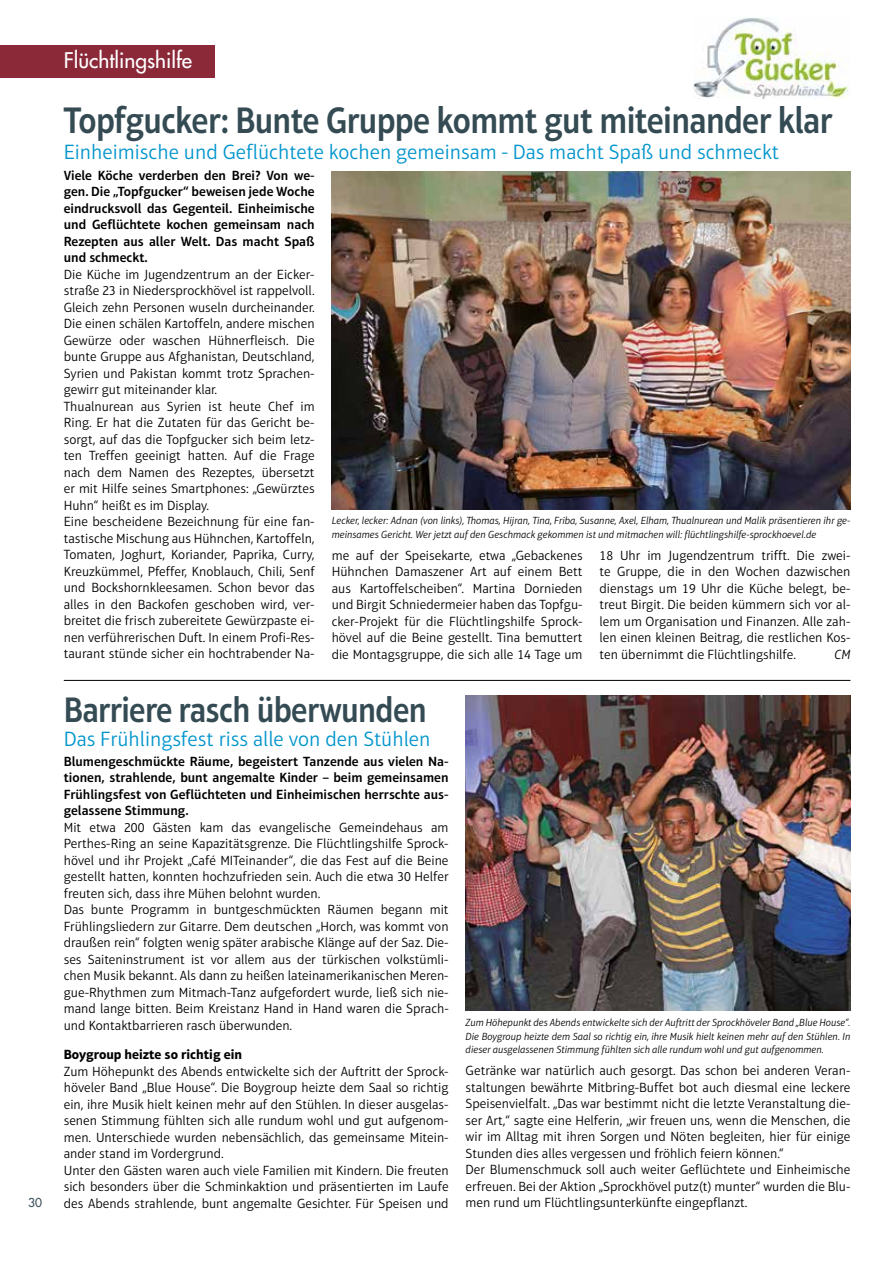
<style>
.page{position:relative;width:893px;height:1263px;background:#fff}
.page>*{position:absolute;margin:0;border:0;box-sizing:border-box;transform-origin:0 0}
.t1{font:600 37.5px "Aptifer Sans LT Pro";letter-spacing:-.02em;color:#354b54;scale:.9 1}
.t2{font:600 36px "Aptifer Sans LT Pro";letter-spacing:-.02em;color:#354b54;scale:.9 1}
.t3{font:300 21px "Aptifer Sans LT Pro";color:#0095cd}
.t4{font:500 21px "Futura LT Pro";color:#fff}
.t5{font:300 13.5px/16.5px "Aptifer Sans LT Pro";color:#000}
.t6{font:600 13.5px/16.5px "Aptifer Sans LT Pro";color:#000;text-align:justify}
.t7{font:700 13.5px "Aptifer Sans LT Pro";color:#000}
.t8{font:italic 300 13.5px "Aptifer Sans LT Pro";color:#000}
.t9{font:500 12px "Futura LT Pro";color:#354b54}
.t10{font:italic 300 10.5px/13.5px "Aptifer Sans LT Pro";color:#000}
</style>
<div class="page">
<div style="left:0;top:45px;width:215px;height:33px;background:#8b2939"></div>
<img style="left:693px;top:17px;width:156px;height:82px">
<img style="left:466px;top:696px;width:384px;height:314px">
<img style="left:332px;top:172px;width:518px;height:337px">
<hr style="left:64px;top:680px;width:786px;height:1px;background:#000">
<p class="t9" style="left:28px;top:1193px;width:15px">30</p>
<h3 class="t4" style="left:64px;top:45px;width:130px">Flüchtlingshilfe</h3>
<h1 class="t1" style="left:64px;top:99px;width:856px">Topfgucker: Bunte Gruppe kommt gut miteinander klar</h1>
<h3 class="t3" style="left:64px;top:140px;width:717px">Einheimische und Geflüchtete kochen gemeinsam - Das macht Spaß und schmeckt</h3>
<p class="t6" style="left:64px;top:167px;width:252px">Viele Köche verderben den Brei? Von we&shy;gen. Die „Topfgucker“ beweisen jede Woche eindrucksvoll das Gegenteil. Einheimische und Geflüchtete kochen gemeinsam nach Rezepten aus aller Welt. Das macht Spaß und schmeckt.</p>
<p class="t5" style="left:64px;top:266px;width:253px">Die Küche im Jugendzentrum an der Eicker&shy;straße 23 in Niedersprockhövel ist rappelvoll.<br>Gleich zehn Personen wuseln durcheinander.<br>Die einen schälen Kartoffeln, andere mischen Gewürze oder waschen Hühnerfleisch. Die bunte Gruppe aus Afghanistan, Deutschland, Syrien und Pakistan kommt trotz Sprachen&shy;gewirr gut miteinander klar.<br>Thualnurean aus Syrien ist heute Chef im Ring. Er hat die Zutaten für das Gericht be&shy;sorgt, auf das die Topfgucker sich beim letz&shy;ten Treffen geeinigt hatten. Auf die Frage nach dem Namen des Rezeptes, übersetzt er mit Hilfe seines Smartphones: „Gewürztes Huhn“ heißt es im Display.<br>Eine bescheidene Bezeichnung für eine fan&shy;tastische Mischung aus Hühnchen, Kartoffeln, Tomaten, Joghurt, Koriander, Paprika, Curry, Kreuzkümmel, Pfeffer, Knoblauch, Chili, Senf und Bockshornkleesamen. Schon bevor das alles in den Backofen geschoben wird, ver&shy;breitet die frisch zubereitete Gewürzpaste ei&shy;nen verführerischen Duft. In einem Profi-Res&shy;taurant stünde sicher ein hochtrabender Na-</p>
<p class="t10" style="left:332px;top:514px;width:520px">Lecker, lecker: Adnan (von links), Thomas, Hijran, Tina, Friba, Susanne, Axel, Elham, Thualnurean und Malik präsentieren ihr ge&shy;meinsames Gericht. Wer jetzt auf den Geschmack gekommen ist und mitmachen will: flüchtlingshilfe-sprockhoevel.de</p>
<p class="t5" style="left:332px;top:547px;width:252px;text-align:justify">me auf der Speisekarte, etwa „Gebackenes Hühnchen Damaszener Art auf einem Bett aus Kartoffelscheiben“. Martina Dornieden und Birgit Schniedermeier haben das Topfgu&shy;cker-Projekt für die Flüchtlingshilfe Sprock&shy;hövel auf die Beine gestellt. Tina bemuttert die Montagsgruppe, die sich alle 14 Tage um</p>
<p class="t5" style="left:600px;top:547px;width:252px;text-align:justify">18 Uhr im Jugendzentrum trifft. Die zwei&shy;te Gruppe, die in den Wochen dazwischen dienstags um 19 Uhr die Küche belegt, be&shy;treut Birgit. Die beiden kümmern sich vor al&shy;lem um Organisation und Finanzen. Alle zah&shy;len einen kleinen Beitrag, die restlichen Kos&shy;ten übernimmt die Flüchtlingshilfe.</p>
<p class="t8" style="left:834px;top:647px;width:17px">CM</p>
<h2 class="t2" style="left:64px;top:688px;width:405px">Barriere rasch überwunden</h2>
<h3 class="t3" style="left:64px;top:727px;width:368px">Das Frühlingsfest riss alle von den Stühlen</h3>
<p class="t6" style="left:64px;top:753px;width:386px">Blumengeschmückte Räume, begeistert Tanzende aus vielen Na&shy;tionen, strahlende, bunt angemalte Kinder – beim gemeinsamen Frühlingsfest von Geflüchteten und Einheimischen herrschte aus&shy;gelassene Stimmung.</p>
<p class="t5" style="left:64px;top:819px;width:387px">Mit etwa 200 Gästen kam das evangelische Gemeindehaus am Perthes-Ring an seine Kapazitätsgrenze. Die Flüchtlingshilfe Sprock&shy;hövel und ihr Projekt „Café MITeinander“, die das Fest auf die Beine gestellt hatten, konnten hochzufrieden sein. Auch die etwa 30 Helfer freuten sich, dass ihre Mühen belohnt wurden.<br>Das bunte Programm in buntgeschmückten Räumen begann mit Frühlingsliedern zur Gitarre. Dem deutschen „Horch, was kommt von draußen rein“ folgten wenig später arabische Klänge auf der Saz. Die&shy;ses Saiteninstrument ist vor allem aus der türkischen volkstümli&shy;chen Musik bekannt. Als dann zu heißen lateinamerikanischen Meren&shy;gue-Rhythmen zum Mitmach-Tanz aufgefordert wurde, ließ sich nie&shy;mand lange bitten. Beim Kreistanz Hand in Hand waren die Sprach&shy;und Kontaktbarrieren rasch überwunden.</p>
<p class="t7" style="left:64px;top:1046px;width:180px">Boygroup heizte so richtig ein</p>
<p class="t5" style="left:64px;top:1063px;width:386px">Zum Höhepunkt des Abends entwickelte sich der Auftritt der Sprock&shy;höveler Band „Blue House“. Die Boygroup heizte dem Saal so richtig ein, ihre Musik hielt keinen mehr auf den Stühlen. In dieser ausgelas&shy;senen Stimmung fühlten sich alle rundum wohl und gut aufgenom&shy;men. Unterschiede wurden nebensächlich, das gemeinsame Mitein&shy;ander stand im Vordergrund.<br>Unter den Gästen waren auch viele Familien mit Kindern. Die freuten sich besonders über die Schminkaktion und präsentierten im Laufe des Abends strahlende, bunt angemalte Gesichter. Für Speisen und</p>
<p class="t5" style="left:466px;top:1062px;width:386px">Getränke war natürlich auch gesorgt. Das schon bei anderen Veran&shy;staltungen bewährte Mitbring-Buffet bot auch diesmal eine leckere Speisenvielfalt. „Das war bestimmt nicht die letzte Veranstaltung die&shy;ser Art,“ sagte eine Helferin, „wir freuen uns, wenn die Menschen, die wir im Alltag mit ihren Sorgen und Nöten begleiten, hier für einige Stunden dies alles vergessen und fröhlich feiern können.“<br>Der Blumenschmuck soll auch weiter Geflüchtete und Einheimische erfreuen. Bei der Aktion „Sprockhövel putz(t) munter“ wurden die Blu&shy;men rund um Flüchtlingsunterkünfte eingepflanzt.</p>
<p class="t10" style="left:466px;top:1016px;width:386px;text-align:justify">Zum Höhepunkt des Abends entwickelte sich der Auftritt der Sprockhöveler Band „Blue House“.<br>Die Boygroup heizte dem Saal so richtig ein, ihre Musik hielt keinen mehr auf den Stühlen. In dieser ausgelassenen Stimmung fühlten sich alle rundum wohl und gut aufgenommen.</p>
</div>
